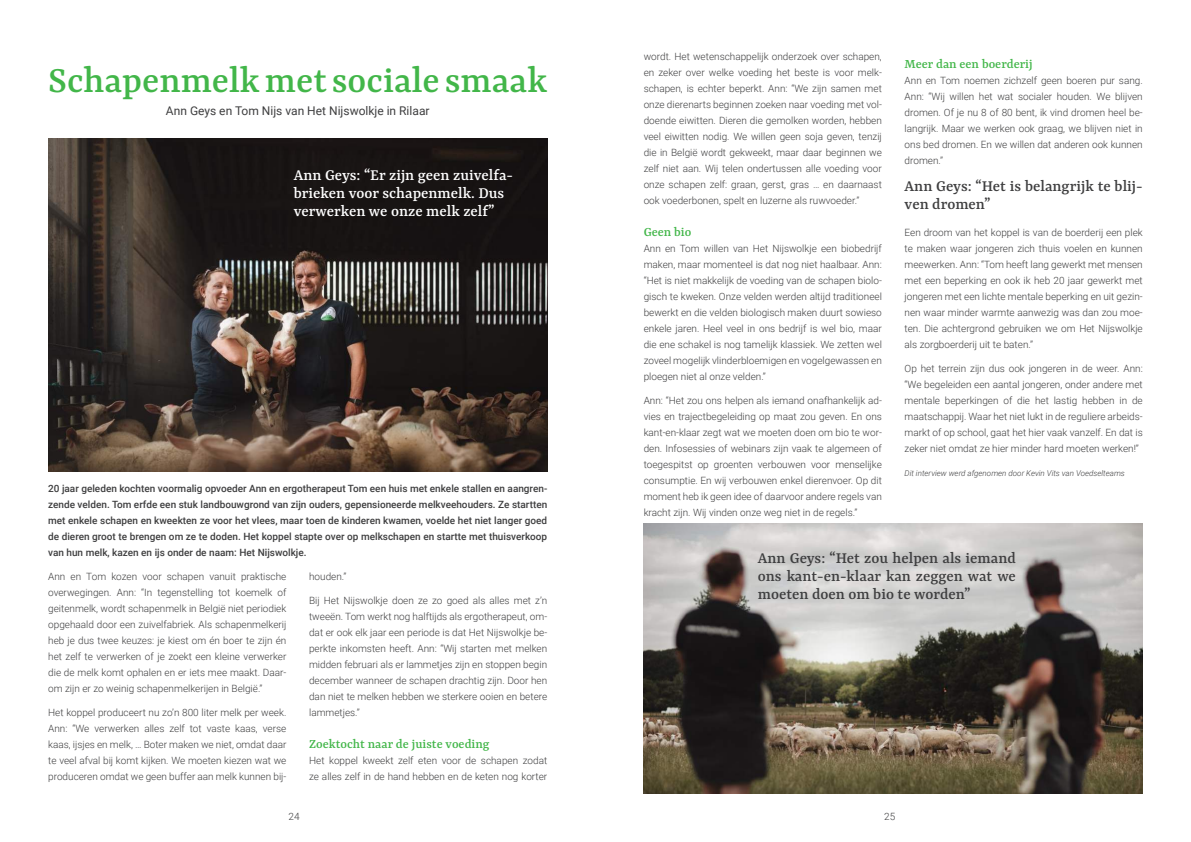
<style>
.page{position:relative;width:1191px;height:842px;background:#fff}
.page>*{position:absolute;margin:0;border:0;box-sizing:border-box;transform-origin:0 0}
.t1{font:500 40px "Yrsa";color:#42b649}
.t2{font:500 17px/18px "Yrsa";color:#3e3e3f}
.t3{font:500 17px/18px "Yrsa";color:#fff}
.t4{font:500 14px "Yrsa";color:#42b649}
.t5{font:12px "Roboto";color:#3e3e3f}
.t6{font:300 10px/16px "Roboto";color:#3e3e3f;text-align:justify}
.t7{font:500 10px/16px "Roboto";color:#3e3e3f;text-align:justify}
.t8{font:italic 300 8px "Roboto";color:#3e3e3f}
</style>
<div class="page">
<img style="left:48px;top:139px;width:499px;height:332px">
<img style="left:643px;top:523px;width:499px;height:271px">
<h1 class="t1" style="left:48px;top:56px;width:500px">Schapenmelk met sociale smaak</h1>
<p class="t5" style="left:166px;top:102px;width:265px">Ann Geys en Tom Nijs van Het Nijswolkje in Rilaar</p>
<h2 class="t3" style="left:294px;top:167px;width:221px">Ann Geys: “Er zijn geen zuivelfa&shy;brieken voor schapenmelk. Dus verwerken we onze melk zelf”</h2>
<p class="t7" style="left:48px;top:480px;width:500px">20 jaar geleden kochten voormalig opvoeder Ann en ergotherapeut Tom een huis met enkele stallen en aangren&shy;zende velden. Tom erfde een stuk landbouwgrond van zijn ouders, gepensioneerde melkveehouders. Ze startten met enkele schapen en kweekten ze voor het vlees, maar toen de kinderen kwamen, voelde het niet langer goed de dieren groot te brengen om ze te doden. Het koppel stapte over op melkschapen en startte met thuisverkoop van hun melk, kazen en ijs onder de naam: Het Nijswolkje.</p>
<p class="t6" style="left:48px;top:568px;width:240px">Ann en Tom kozen voor schapen vanuit praktische overwegingen. Ann: “In tegenstelling tot koemelk of geitenmelk, wordt schapenmelk in België niet periodiek opgehaald door een zuivelfabriek. Als schapenmelkerij heb je dus twee keuzes: je kiest om én boer te zijn én het zelf te verwerken of je zoekt een kleine verwerker die de melk komt ophalen en er iets mee maakt. Daar&shy;om zijn er zo weinig schapenmelkerijen in België.”</p>
<p class="t6" style="left:48px;top:704px;width:240px">Het koppel produceert nu zo’n 800 liter melk per week.<br>Ann: “We verwerken alles zelf tot vaste kaas, verse kaas, ijsjes en melk, … Boter maken we niet, omdat daar te veel afval bij komt kijken. We moeten kiezen wat we produceren omdat we geen buffer aan melk kunnen bij-</p>
<p class="t6" style="left:309px;top:568px;width:39px">houden.”</p>
<p class="t6" style="left:309px;top:592px;width:240px">Bij Het Nijswolkje doen ze zo goed als alles met z’n tweeën. Tom werkt nog halftijds als ergotherapeut, om&shy;dat er ook elk jaar een periode is dat Het Nijswolkje be&shy;perkte inkomsten heeft. Ann: “Wij starten met melken midden februari als er lammetjes zijn en stoppen begin december wanneer de schapen drachtig zijn. Door hen dan niet te melken hebben we sterkere ooien en betere lammetjes.”</p>
<h3 class="t4" style="left:309px;top:736px;width:182px">Zoektocht naar de juiste voeding</h3>
<p class="t6" style="left:309px;top:752px;width:240px">Het koppel kweekt zelf eten voor de schapen zodat ze alles zelf in de hand hebben en de keten nog korter</p>
<p class="t6" style="left:643px;top:48px;width:240px">wordt. Het wetenschappelijk onderzoek over schapen, en zeker over welke voeding het beste is voor melk&shy;schapen, is echter beperkt. Ann: “We zijn samen met onze dierenarts beginnen zoeken naar voeding met vol&shy;doende eiwitten. Dieren die gemolken worden, hebben veel eiwitten nodig. We willen geen soja geven, tenzij die in België wordt gekweekt, maar daar beginnen we zelf niet aan. Wij telen ondertussen alle voeding voor onze schapen zelf: graan, gerst, gras … en daarnaast ook voederbonen, spelt en luzerne als ruwvoeder.”</p>
<h3 class="t4" style="left:643px;top:224px;width:49px">Geen bio</h3>
<p class="t6" style="left:643px;top:240px;width:240px">Ann en Tom willen van Het Nijswolkje een biobedrijf maken, maar momenteel is dat nog niet haalbaar. Ann: “Het is niet makkelijk de voeding van de schapen biolo&shy;gisch te kweken. Onze velden werden altijd traditioneel bewerkt en die velden biologisch maken duurt sowieso enkele jaren. Heel veel in ons bedrijf is wel bio, maar die ene schakel is nog tamelijk klassiek. We zetten wel zoveel mogelijk vlinderbloemigen en vogelgewassen en ploegen niet al onze velden.”</p>
<p class="t6" style="left:643px;top:392px;width:240px">Ann: “Het zou ons helpen als iemand onafhankelijk ad&shy;vies en trajectbegeleiding op maat zou geven. En ons kant-en-klaar zegt wat we moeten doen om bio te wor&shy;den. Infosessies of webinars zijn vaak te algemeen of toegespitst op groenten verbouwen voor menselijke consumptie. En wij verbouwen enkel dierenvoer. Op dit moment heb ik geen idee of daarvoor andere regels van kracht zijn. Wij vinden onze weg niet in de regels.”</p>
<h3 class="t4" style="left:904px;top:56px;width:130px">Meer dan een boerderij</h3>
<p class="t6" style="left:904px;top:72px;width:240px">Ann en Tom noemen zichzelf geen boeren pur sang.<br>Ann: “Wij willen het wat socialer houden. We blijven dromen. Of je nu 8 of 80 bent, ik vind dromen heel be&shy;langrijk. Maar we werken ook graag, we blijven niet in ons bed dromen. En we willen dat anderen ook kunnen dromen.”</p>
<h2 class="t2" style="left:904px;top:177px;width:240px">Ann Geys: “Het is belangrijk te blij&shy;ven dromen”</h2>
<p class="t6" style="left:904px;top:224px;width:240px">Een droom van het koppel is van de boerderij een plek te maken waar jongeren zich thuis voelen en kunnen meewerken. Ann: “Tom heeft lang gewerkt met mensen met een beperking en ook ik heb 20 jaar gewerkt met jongeren met een lichte mentale beperking en uit gezin&shy;nen waar minder warmte aanwezig was dan zou moe&shy;ten. Die achtergrond gebruiken we om Het Nijswolkje als zorgboerderij uit te baten.”</p>
<p class="t6" style="left:904px;top:360px;width:240px">Op het terrein zijn dus ook jongeren in de weer. Ann: “We begeleiden een aantal jongeren, onder andere met mentale beperkingen of die het lastig hebben in de maatschappij. Waar het niet lukt in de reguliere arbeids&shy;markt of op school, gaat het hier vaak vanzelf. En dat is zeker niet omdat ze hier minder hard moeten werken!”</p>
<p class="t8" style="left:904px;top:468px;width:222px">Dit interview werd afgenomen door Kevin Vits van Voedselteams</p>
<h2 class="t2" style="left:758px;top:550px;width:259px;text-align:justify">Ann Geys: “Het zou helpen als iemand ons kant-en-klaar kan zeggen wat we moeten doen om bio te worden”</h2>
<p class="t6" style="left:289px;top:808px;width:13px">24</p>
<p class="t6" style="left:884px;top:808px;width:13px">25</p>
</div>
